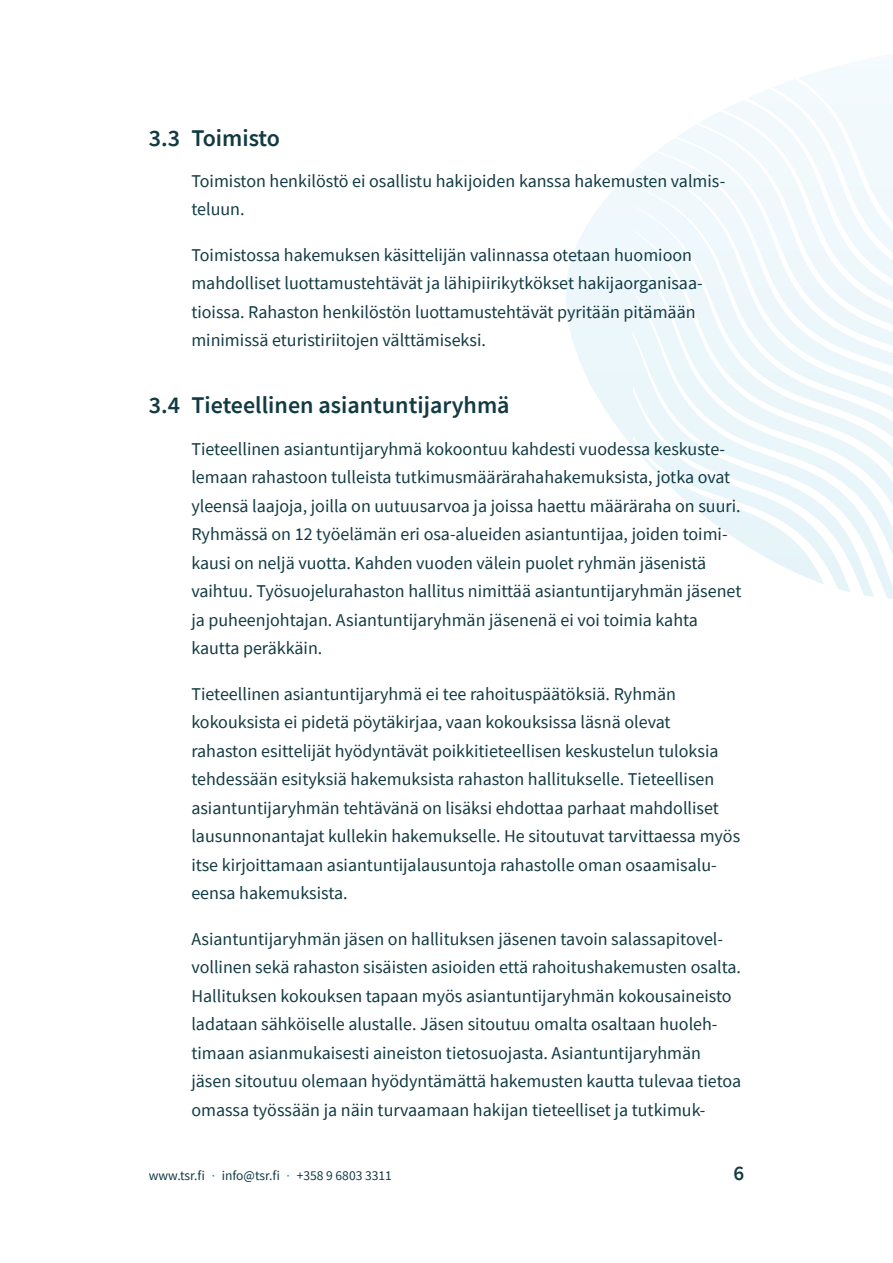
<style>
.page{position:relative;width:893px;height:1263px;background:#fff}
.page>*{position:absolute;margin:0;border:0;box-sizing:border-box;transform-origin:0 0}
.t1{font:600 24px "Source Sans Pro";color:#123a43}
.t2{font:600 21px "Source Sans Pro";color:#123a43}
.Paragraph{font:18px/28.5px "Source Sans Pro";color:#123a43}
.t3{font:13.5px "Source Sans Pro";color:#123a43}
.s1{color:#009ac7}
</style>
<div class="page">
<svg style="left:698px;top:54px;width:195px;height:271px"></svg>
<h3 class="t1" style="left:149px;top:122px;width:133px">3.3 Toimisto</h3>
<p class="Paragraph" style="left:191px;top:166px;width:535px">Toimiston henkilöstö ei osallistu hakijoiden kanssa hakemusten valmis&shy;teluun.</p>
<p class="Paragraph" style="left:191px;top:240px;width:513px">Toimistossa hakemuksen käsittelijän valinnassa otetaan huomioon mahdolliset luottamustehtävät ja lähipiirikytkökset hakijaorganisaa&shy;tioissa. Rahaston henkilöstön luottamustehtävät pyritään pitämään minimissä eturistiriitojen välttämiseksi.</p>
<h3 class="t1" style="left:149px;top:390px;width:362px">3.4 Tieteellinen asiantuntijaryhmä</h3>
<p class="Paragraph" style="left:191px;top:434px;width:552px">Tieteellinen asiantuntijaryhmä kokoontuu kahdesti vuodessa keskuste&shy;lemaan rahastoon tulleista tutkimusmäärärahahakemuksista, jotka ovat yleensä laajoja, joilla on uutuusarvoa ja joissa haettu määräraha on suuri.<br>Ryhmässä on 12 työelämän eri osa-alueiden asiantuntijaa, joiden toimi&shy;kausi on neljä vuotta. Kahden vuoden välein puolet ryhmän jäsenistä vaihtuu. Työsuojelurahaston hallitus nimittää asiantuntijaryhmän jäsenet ja puheenjohtajan. Asiantuntijaryhmän jäsenenä ei voi toimia kahta kautta peräkkäin.</p>
<p class="Paragraph" style="left:191px;top:679px;width:550px">Tieteellinen asiantuntijaryhmä ei tee rahoituspäätöksiä. Ryhmän kokouksista ei pidetä pöytäkirjaa, vaan kokouksissa läsnä olevat rahaston esittelijät hyödyntävät poikkitieteellisen keskustelun tuloksia tehdessään esityksiä hakemuksista rahaston hallitukselle. Tieteellisen asiantuntijaryhmän tehtävänä on lisäksi ehdottaa parhaat mahdolliset lausunnonantajat kullekin hakemukselle. He sitoutuvat tarvittaessa myös itse kirjoittamaan asiantuntijalausuntoja rahastolle oman osaamisalu&shy;eensa hakemuksista.</p>
<p class="Paragraph" style="left:191px;top:924px;width:551px">Asiantuntijaryhmän jäsen on hallituksen jäsenen tavoin salassapitovel&shy;vollinen sekä rahaston sisäisten asioiden että rahoitushakemusten osalta.<br>Hallituksen kokouksen tapaan myös asiantuntijaryhmän kokousaineisto ladataan sähköiselle alustalle. Jäsen sitoutuu omalta osaltaan huoleh&shy;timaan asianmukaisesti aineiston tietosuojasta. Asiantuntijaryhmän jäsen sitoutuu olemaan hyödyntämättä hakemusten kautta tulevaa tietoa omassa työssään ja näin turvaamaan hakijan tieteelliset ja tutkimuk-</p>
<p class="t3" style="left:149px;top:1167px;width:245px">www.tsr.fi <span class="s1">·</span> info@tsr.fi <span class="s1">·</span> +358 9 6803 3311</p>
<p class="t2" style="left:733px;top:1159px;width:12px">6</p>
</div>
